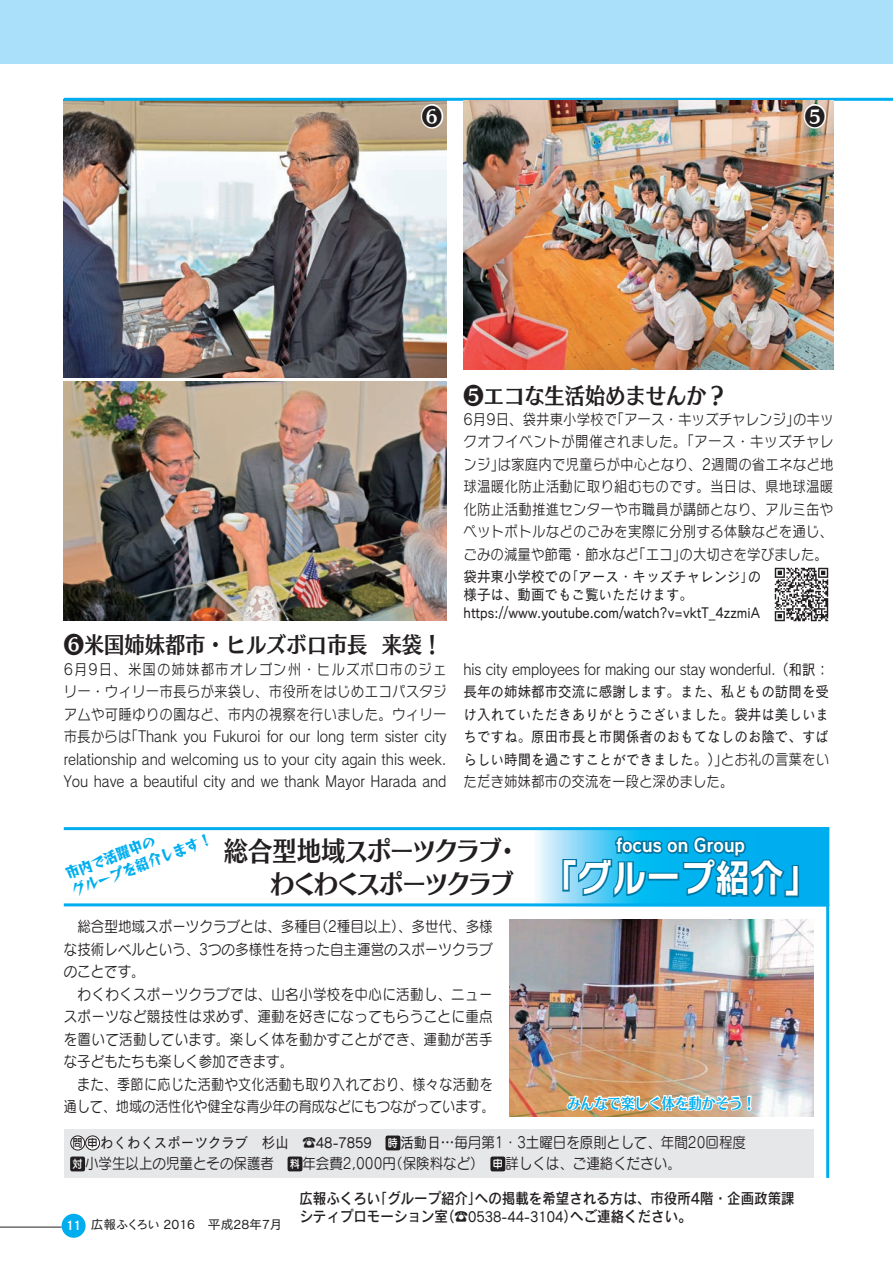
<style>
.page{position:relative;width:893px;height:1263px;background:#fff}
.page>*{position:absolute;margin:0;border:0;box-sizing:border-box;transform-origin:0 0}
.t1{font:38.25px "Rodin NTLG Pro B";color:#fff;scale:.9 1}
.t2{font:27px/33px "Skip Std B";letter-spacing:-.08em;color:#231f20;scale:.9 1}
.t3{font:22.5px "Skip Std B";color:#231f20;scale:.9 1}
.t4{font:18px "Rodin NTLG Pro B";color:#fff;scale:.9 1}
.t5{font:15px/22.5px "Rodin NTLG Pro M";color:#231f20;text-align:right;scale:.9 1}
.t6{font:15px/22.5px "Seurat Pro M";letter-spacing:.025em;color:#231f20;scale:.9 1}
.t7{font:15px/18px "Cezanne Pro M";color:#231f20;scale:.9 1}
.t8{font:15px "Seurat Pro M";letter-spacing:.005em;color:#231f20;scale:.9 1}
.t9{font:15px "Rodin Pro DB";color:#231f20;scale:.9 1}
.t10{font:15px "Rodin NTLG Pro M";letter-spacing:.035em;color:#231f20;scale:.9 1}
.t11{font:15px/18px "Comic Reggae Std B";color:#00aeef;scale:.9 1}
.t12{font:15px "Skip Std B";color:#00aeef;scale:.9 1}
.t13{font:12.75px "Cezanne Pro M";color:#231f20}
.t14{font:12.75px "Cezanne Pro DB";color:#fff}
.t15{font:11.25px "Seurat Pro DB";color:#fff;scale:.9 1}
.t16{font:11.25px "Seurat Pro DB";color:#231f20;scale:.9 1}
.s1{font-family:"Cezanne Pro M"}
.s2{font-family:"Rodin NTLG Pro M"}
.s3{font-family:"Rodin NTLG Pro DB"}
.s4{font-family:"Rodin Pro DB"}
</style>
<div class="page">
<div style="left:62px;top:1214px;width:24px;height:24px;background:#00aeef;border-radius:50%"></div>
<hr style="left:0;top:1227px;width:62px;height:1px;background:#231f20">
<img style="left:64px;top:101px;width:382px;height:276px">
<svg style="left:532px;top:830px;width:294px;height:73px;background:#27aedf"></svg>
<hr style="left:64px;top:827px;width:765px;height:3px;background:#00aeef">
<hr style="left:64px;top:903px;width:765px;height:3px;background:#00aeef">
<hr style="left:826px;top:829px;width:3px;height:349px;background:#00aeef">
<div style="left:64px;top:1129px;width:749px;height:49px;background:#e6e7e9"></div>
<div style="left:71px;top:1136px;width:14px;height:14px;background:#fff;border-radius:50%"></div>
<div style="left:70px;top:1135px;width:15px;height:15px;border:1px solid #231f20;border-radius:50%"></div>
<div style="left:86px;top:1136px;width:14px;height:14px;background:#fff;border-radius:50%"></div>
<div style="left:85px;top:1135px;width:15px;height:15px;border:1px solid #231f20;border-radius:50%"></div>
<div style="left:386px;top:1135px;width:14px;height:15px;background:#231f20;border-radius:2px"></div>
<div style="left:70px;top:1156px;width:15px;height:15px;background:#231f20;border-radius:2px"></div>
<div style="left:288px;top:1156px;width:14px;height:15px;background:#231f20;border-radius:2px"></div>
<div style="left:490px;top:1156px;width:15px;height:15px;background:#231f20;border-radius:2px"></div>
<div style="left:0;top:0;width:893px;height:64px;background:#aae0f9"></div>
<hr style="left:64px;top:98px;width:829px;height:3px;background:#00aeef">
<img style="left:510px;top:919px;width:303px;height:197px">
<img style="left:565px;top:1005px;width:188px;height:112px">
<img style="left:64px;top:382px;width:382px;height:239px">
<img style="left:463px;top:101px;width:370px;height:268px">
<img style="left:774px;top:567px;width:55px;height:55px">
<svg style="left:802px;top:97px;width:25px;height:33px"></svg>
<svg style="left:419px;top:103px;width:26px;height:27px"></svg>
<h3 class="t3" style="left:422px;top:99px;width:24px">6</h3>
<h3 class="t3" style="left:805px;top:99px;width:24px">5</h3>
<h3 class="t3" style="left:64px;top:628px;width:339px">❻米国姉妹都市・ヒルズボロ市長</h3>
<p class="t5" style="left:64px;top:657px;width:427px">6月9日、米国の姉妹都市オレゴン州・ヒルズボロ市のジェリー・ウィリー市長らが来袋し、市役所をはじめエコパスタジアムや可睡ゆりの園など、市内の視察を行いました。ウィリー「Thank you Fukuroi for our long term sister city</p>
<h3 class="t3" style="left:382px;top:628px;width:69px">来袋!</h3>
<p class="t5" style="left:64px;top:725px;width:427px;text-align:left">市長からは<br>relationship and welcoming us to your city again this week.<br>You have a beautiful city and we thank Mayor Harada and</p>
<h3 class="t3" style="left:463px;top:378px;width:294px">❺エコな生活始めませんか?</h3>
<p class="t5" style="left:611px;top:407px;width:212px">「アース・キッズチャレンジ」</p>
<p class="t5" style="left:463px;top:407px;width:172px">6月9日、袋井東小学校で</p>
<p class="t10" style="left:463px;top:432px;width:413px">クオフイベントが開催されました。「アース・キッズチャレ</p>
<p class="t5" style="left:498px;top:452px;width:375px">は家庭内で児童らが中心となり、2週間の省エネなど地</p>
<p class="t5" style="left:793px;top:407px;width:47px">のキッ</p>
<p class="t5" style="left:463px;top:452px;width:47px">ンジ」</p>
<p class="t5" style="left:463px;top:475px;width:413px">球温暖化防止活動に取り組むものです。当日は、県地球温暖</p>
<p class="t5" style="left:463px;top:497px;width:413px">化防止活動推進センターや市職員が講師となり、アルミ缶や</p>
<p class="t5" style="left:463px;top:520px;width:413px">ペットボトルなどのごみを実際に分別する体験などを通じ、</p>
<p class="t5" style="left:679px;top:542px;width:167px">の大切さを学びました。</p>
<p class="t5" style="left:632px;top:542px;width:61px">「エコ」</p>
<p class="t5" style="left:463px;top:542px;width:196px">ごみの減量や節電・節水など</p>
<p class="t7" style="left:565px;top:567px;width:219px">「アース・キッズチャレンジの」</p>
<p class="t7" style="left:463px;top:567px;width:331px">袋井東小学校での<br>様子は、動画でもご覧いただけます。https://www.youtube.com/watch =v? vktT 4_ zzmiA</p>
<p class="t5" style="left:463px;top:657px;width:408px">his city employees for making our stay wonderful （. <span class="s1">和訳：</span></p>
<p class="t7" style="left:463px;top:680px;width:408px;line-height:22.5px;text-align:justify">長年の姉妹都市交流に感謝します。また、私どもの訪問を受け入れていただきありがとうございました。袋井は美しいまちですね。原田市長と市関係者のおもてなしのお陰で、すば</p>
<p class="t5" style="left:721px;top:747px;width:122px">とお礼の言葉をい</p>
<p class="t7" style="left:463px;top:750px;width:295px">らしい時間を過ごすことができました。<span class="s2">）」</span></p>
<p class="t5" style="left:463px;top:770px;width:301px">ただき姉妹都市の交流を一段と深めました。</p>
<p class="t11" style="left:63px;top:865px;width:166px;rotate:-21deg">市内で活躍中の<br>グループを紹介します!</p>
<h2 class="t2" style="left:270px;top:833px;width:272px;text-indent:-46px">総合型地域スポーツクラブわくわくスポーツクラブ</h2>
<p class="t8" style="left:315px;top:917px;width:199px">（2種目以上）、多世代、多様</p>
<h2 class="t2" style="left:496px;top:833px;width:29px">・</h2>
<p class="t6" style="left:64px;top:915px;width:480px">　総合型地域スポーツクラブとは、多種目<br>な技術レベルという、3つの多様性を持った自主運営のスポーツクラブのことです。<br>　わくわくスポーツクラブでは、山名小学校を中心に活動し、ニュースポーツなど競技性は求めず、運動を好きになってもらうことに重点を置いて活動しています。楽しく体を動かすことができ、運動が苦手な子どもたちも楽しく参加できます。<br>　また、季節に応じた活動や文化活動も取り入れており、様々な活動を通して、地域の活性化や健全な青少年の育成などにもつながっています。</p>
<p class="t4" style="left:616px;top:833px;width:145px">focus on Group</p>
<h1 class="t1" style="left:543px;top:852px;width:308px">「グループ紹介「</h1>
<p class="t12" style="left:567px;top:1092px;width:211px">みんなで楽しく体を動かそう!</p>
<p class="t8" style="left:400px;top:1133px;width:385px"><span class="s1">活動日</span><span class="s3">…</span>毎月第 ・1 3土曜日を原則として、年間20回程度</p>
<p class="t7" style="left:100px;top:1133px;width:319px">わくわくスポーツクラブ　杉山　☎48-7859　</p>
<p class="t16" style="left:73px;top:1135px;width:29px">問申</p>
<p class="t15" style="left:388px;top:1135px;width:13px">時</p>
<p class="t8" style="left:85px;top:1154px;width:226px">小学生以上の児童とその保護者　</p>
<p class="t8" style="left:505px;top:1154px;width:196px">詳しくは、ご連絡ください。</p>
<p class="t8" style="left:302px;top:1154px;width:210px">年会費2,000 （円保険料など）　</p>
<p class="t15" style="left:290px;top:1156px;width:13px">料</p>
<p class="t15" style="left:73px;top:1156px;width:13px">対</p>
<p class="t15" style="left:493px;top:1156px;width:13px">申</p>
<p class="t14" style="left:66px;top:1218px;width:17px">11</p>
<p class="t13" style="left:91px;top:1216px;width:193px">広報ふくろい 2016　平成28年7月</p>
<p class="t9" style="left:374px;top:1188px;width:122px">「グループ紹介」</p>
<p class="t9" style="left:475px;top:1188px;width:357px">への掲載を希望される方は、市役所4階・企画政策課</p>
<p class="t9" style="left:299px;top:1188px;width:91px">広報ふくろい</p>
<p class="t9" style="left:299px;top:1206px;width:167px">シティプロモーション室</p>
<p class="t9" style="left:570px;top:1206px;width:136px">へご連絡ください。</p>
<p class="t7" style="left:441px;top:1207px;width:153px"><span class="s4">（</span>☎0538-44-3104<span class="s4">）</span></p>
</div>
